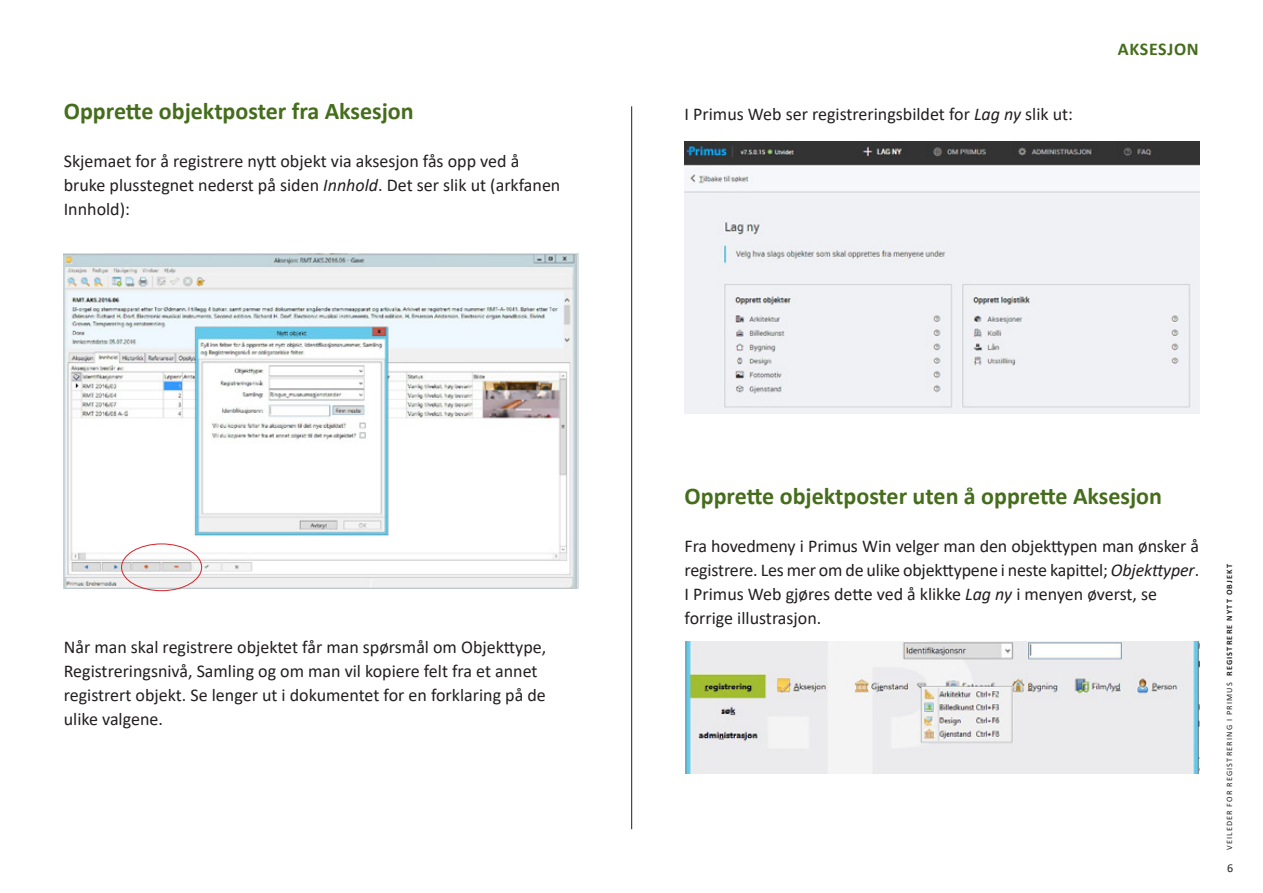
<style>
.page{position:relative;width:1263px;height:893px;background:#fff}
.page>*{position:absolute;margin:0;border:0;box-sizing:border-box;transform-origin:0 0}
.lite_avsnitt{font:700 24px "Calibri";color:#456d1c}
.brødtekst{font:18px/24px "Calibri";color:#231f20}
.avsnitt{font:700 18px "Calibri";letter-spacing:.04em;color:#456d1c}
.t1{font:12px "Calibri";color:#231f20}
.t2{font:8.25px "Calibri";letter-spacing:.14em;color:#231f20}
.s1{font-style:italic}
.s2{font-weight:700}
</style>
<div class="page">
<hr style="left:631px;top:106px;width:1px;height:723px;background:#231f20">
<img style="left:64px;top:253px;width:514px;height:335px">
<img style="left:685px;top:142px;width:514px;height:271px">
<img style="left:685px;top:641px;width:514px;height:133px">
<div style="left:121px;top:544px;width:81px;height:47px;border:1px solid #d1232a;border-radius:50%"></div>
<p class="lite_avsnitt" style="left:64px;top:94px;width:351px">Opprette objektposter fra Aksesjon</p>
<p class="brødtekst" style="left:64px;top:149px;width:498px">Skjemaet for å registrere nytt objekt via aksesjon fås opp ved å bruke plusstegnet nederst på siden <span class="s1">Innhold</span>. Det ser slik ut (arkfanen<br>Innhold):</p>
<p class="brødtekst" style="left:64px;top:634px;width:484px">Når man skal registrere objektet får man spørsmål om Objekttype, Registreringsnivå, Samling og om man vil kopiere felt fra et annet registrert objekt. Se lenger ut i dokumentet for en forklaring på de ulike valgene.</p>
<p class="brødtekst" style="left:685px;top:101px;width:390px">I Primus Web ser registreringsbildet for <span class="s1">Lag ny</span> slik ut:</p>
<p class="avsnitt" style="left:1118px;top:36px;width:83px">AKSESJON</p>
<p class="lite_avsnitt" style="left:685px;top:479px;width:479px">Opprette objektposter uten å opprette Aksesjon</p>
<p class="brødtekst" style="left:685px;top:533px;width:516px">Fra hovedmeny i Primus Win velger man den objekttypen man ønsker å registrere. Les mer om de ulike objekttypene i neste kapittel; <span class="s1">Objekttyper</span>.</p>
<p class="brødtekst" style="left:685px;top:581px;width:474px">I Primus Web gjøres dette ved å klikke <span class="s1">Lag ny</span> i menyen øverst, se forrige illustrasjon.</p>
<p class="t2" style="left:1223px;top:850px;width:288px;rotate:-90deg">VEILEDER FOR REGISTRERING I PRIMUS <span class="s2">REGISTRERE NYTT OBJEKT</span></p>
<p class="t1" style="left:1227px;top:860px;width:8px">6</p>
</div>
